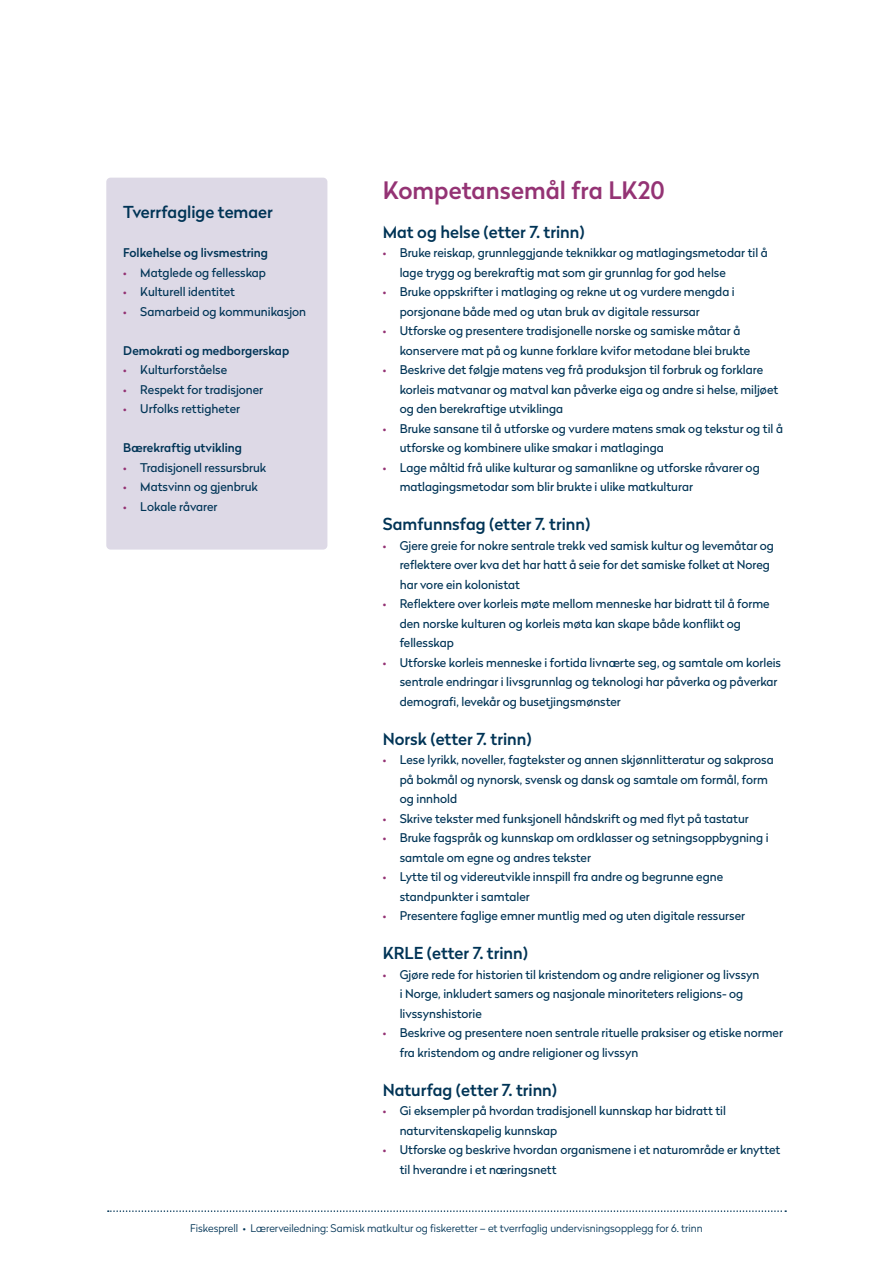
<style>
.page{position:relative;width:893px;height:1263px;background:#fff}
.page>*{position:absolute;margin:0;border:0;box-sizing:border-box;transform-origin:0 0}
.Overskrift_liten{font:500 24px "Radikal";color:#943374}
.Stor_mellomtittel{font:500 16.5px "Radikal";color:#003456}
.t1{font:12px/19.5px "Radikal";color:#003456}
.Mellomtitler{font:500 12px "Radikal";color:#003456}
.t2{font:300 10.5px "Radikal";color:#003456}
.s1{color:#943374}
</style>
<div class="page">
<svg style="left:108px;top:1210px;width:678px;height:2px"></svg>
<div style="left:106px;top:178px;width:221px;height:372px;background:#ddd9e6;border-radius:4px"></div>
<p class="Stor_mellomtittel" style="left:123px;top:200px;width:151px">Tverrfaglige temaer</p>
<p class="Mellomtitler" style="left:123px;top:244px;width:146px">Folkehelse og livsmestring</p>
<p class="t1" style="left:123px;top:262px;width:144px"><span class="s1">•</span> Matglede og fellesskap</p>
<p class="t1" style="left:123px;top:281px;width:113px"><span class="s1">•</span> Kulturell identitet</p>
<p class="t1" style="left:123px;top:301px;width:184px"><span class="s1">•</span> Samarbeid og kommunikasjon</p>
<p class="Mellomtitler" style="left:123px;top:342px;width:167px">Demokrati og medborgerskap</p>
<p class="t1" style="left:123px;top:359px;width:105px"><span class="s1">•</span> Kulturforståelse</p>
<p class="t1" style="left:123px;top:379px;width:141px"><span class="s1">•</span> Respekt for tradisjoner</p>
<p class="t1" style="left:123px;top:398px;width:118px"><span class="s1">•</span> Urfolks rettigheter</p>
<p class="Mellomtitler" style="left:123px;top:439px;width:120px">Bærekraftig utvikling</p>
<p class="t1" style="left:123px;top:457px;width:145px"><span class="s1">•</span> Tradisjonell ressursbruk</p>
<p class="t1" style="left:123px;top:476px;width:136px"><span class="s1">•</span> Matsvinn og gjenbruk</p>
<p class="t1" style="left:123px;top:496px;width:96px"><span class="s1">•</span> Lokale råvarer</p>
<p class="Overskrift_liten" style="left:383px;top:173px;width:283px">Kompetansemål fra LK20</p>
<p class="Stor_mellomtittel" style="left:383px;top:220px;width:204px">Mat og helse (etter 7. trinn)</p>
<p class="t1" style="left:400px;top:242px;width:370px;text-indent:-17px"><span class="s1">•</span> Bruke reiskap, grunnleggjande teknikkar og matlagingsmetodar til å lage trygg og berekraftig mat som gir grunnlag for god helse</p>
<p class="t1" style="left:400px;top:281px;width:336px;text-indent:-17px"><span class="s1">•</span> Bruke oppskrifter i matlaging og rekne ut og vurdere mengda i porsjonane både med og utan bruk av digitale ressursar</p>
<p class="t1" style="left:400px;top:320px;width:352px;text-indent:-17px"><span class="s1">•</span> Utforske og presentere tradisjonelle norske og samiske måtar å konservere mat på og kunne forklare kvifor metodane blei brukte</p>
<p class="t1" style="left:400px;top:359px;width:380px;text-indent:-17px"><span class="s1">•</span> Beskrive det følgje matens veg frå produksjon til forbruk og forklare korleis matvanar og matval kan påverke eiga og andre si helse, miljøet og den berekraftige utviklinga</p>
<p class="t1" style="left:400px;top:418px;width:385px;text-indent:-17px"><span class="s1">•</span> Bruke sansane til å utforske og vurdere matens smak og tekstur og til å utforske og kombinere ulike smakar i matlaginga</p>
<p class="t1" style="left:400px;top:457px;width:362px;text-indent:-17px"><span class="s1">•</span> Lage måltid frå ulike kulturar og samanlikne og utforske råvarer og matlagingsmetodar som blir brukte i ulike matkulturar</p>
<p class="Stor_mellomtittel" style="left:383px;top:512px;width:209px">Samfunnsfag (etter 7. trinn)</p>
<p class="t1" style="left:400px;top:535px;width:376px;text-indent:-17px"><span class="s1">•</span> Gjere greie for nokre sentrale trekk ved samisk kultur og levemåtar og reflektere over kva det har hatt å seie for det samiske folket at Noreg har vore ein kolonistat</p>
<p class="t1" style="left:400px;top:593px;width:371px;text-indent:-17px"><span class="s1">•</span> Reflektere over korleis møte mellom menneske har bidratt til å forme den norske kulturen og korleis møta kan skape både konflikt og fellesskap</p>
<p class="t1" style="left:400px;top:652px;width:383px;text-indent:-17px"><span class="s1">•</span> Utforske korleis menneske i fortida livnærte seg, og samtale om korleis sentrale endringar i livsgrunnlag og teknologi har påverka og påverkar demografi, levekår og busetjingsmønster</p>
<p class="Stor_mellomtittel" style="left:383px;top:727px;width:150px">Norsk (etter 7. trinn)</p>
<p class="t1" style="left:400px;top:749px;width:375px;text-indent:-17px"><span class="s1">•</span> Lese lyrikk, noveller, fagtekster og annen skjønnlitteratur og sakprosa på bokmål og nynorsk, svensk og dansk og samtale om formål, form og innhold</p>
<p class="t1" style="left:383px;top:808px;width:368px"><span class="s1">•</span> Skrive tekster med funksjonell håndskrift og med flyt på tastatur</p>
<p class="t1" style="left:400px;top:827px;width:370px;text-indent:-17px"><span class="s1">•</span> Bruke fagspråk og kunnskap om ordklasser og setningsoppbygning i samtale om egne og andres tekster</p>
<p class="t1" style="left:400px;top:866px;width:325px;text-indent:-17px"><span class="s1">•</span> Lytte til og videreutvikle innspill fra andre og begrunne egne standpunkter i samtaler</p>
<p class="t1" style="left:383px;top:905px;width:364px"><span class="s1">•</span> Presentere faglige emner muntlig med og uten digitale ressurser</p>
<p class="Stor_mellomtittel" style="left:383px;top:941px;width:147px">KRLE (etter 7. trinn)</p>
<p class="t1" style="left:400px;top:964px;width:361px;text-indent:-17px"><span class="s1">•</span> Gjøre rede for historien til kristendom og andre religioner og livssyn i Norge, inkludert samers og nasjonale minoriteters religions- og livssynshistorie</p>
<p class="t1" style="left:400px;top:1022px;width:385px;text-indent:-17px"><span class="s1">•</span> Beskrive og presentere noen sentrale rituelle praksiser og etiske normer fra kristendom og andre religioner og livssyn</p>
<p class="Stor_mellomtittel" style="left:383px;top:1078px;width:176px">Naturfag (etter 7. trinn)</p>
<p class="t1" style="left:400px;top:1100px;width:328px;text-indent:-17px"><span class="s1">•</span> Gi eksempler på hvordan tradisjonell kunnskap har bidratt til naturvitenskapelig kunnskap</p>
<p class="t1" style="left:400px;top:1139px;width:382px;text-indent:-17px"><span class="s1">•</span> Utforske og beskrive hvordan organismene i et naturområde er knyttet til hverandre i et næringsnett</p>
<p class="t2" style="left:190px;top:1221px;width:514px">Fiskesprell • Lærerveiledning: Samisk matkultur og fiskeretter – et tverrfaglig undervisningsopplegg for 6. trinn</p>
</div>
